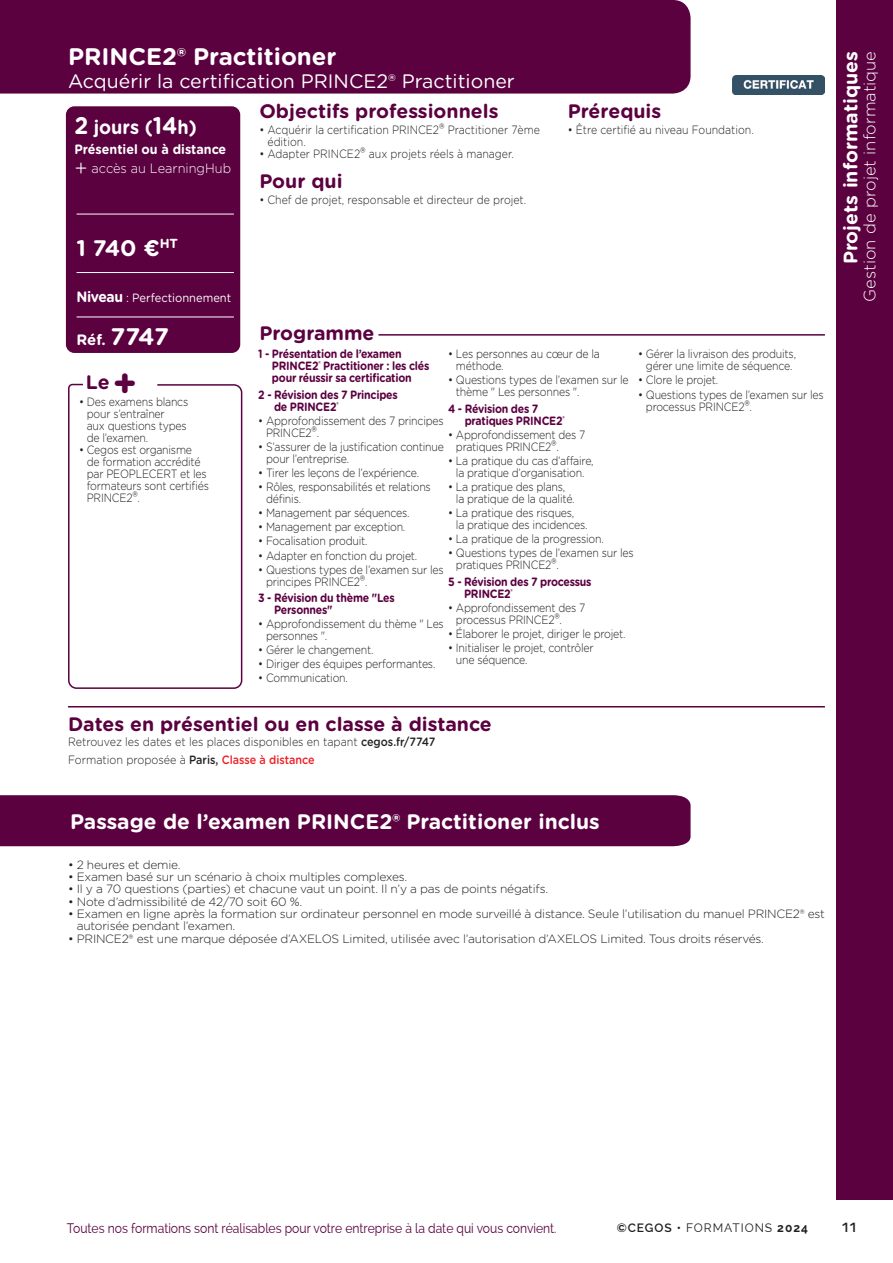
<style>
.page{position:relative;width:893px;height:1263px;background:#fff}
.page>*{position:absolute;margin:0;border:0;box-sizing:border-box;transform-origin:0 0}
.t1{font:700 24px "Gotham Rounded";color:#fff}
.t2{font:700 22.5px "Gotham Rounded";color:#fff}
.t3{font:700 21px "Gotham Rounded";color:#fff}
.t4{font:700 19.5px "Gotham Rounded";color:#5b0140}
.t5{font:19.5px "Gotham Rounded";color:#fff}
.t6{font:700 19.5px "Gotham Rounded";color:#fff}
.t7{font:700 19.5px "Gotham Rounded";color:#fff;scale:.93 1}
.t8{font:300 16.5px "Gotham Rounded";color:#fff}
.t9{font:700 15px "Gotham Rounded";color:#fff}
.t10{font:13.5px "Raleway";color:#5b0140;scale:.9 1}
.t11{font:700 13.5px/19.5px "Gotham Rounded";color:#fff;scale:.93 1}
.t12{font:500 13.5px "Ryker";color:#231f20}
.t13{font:300 12px/12px "Gotham Rounded";letter-spacing:-.02em;color:#231f20;scale:.88 1}
.t14{font:300 12px/12px "Gotham Rounded";letter-spacing:-.02em;color:#231f20}
.t15{font:700 12px/12px "Gotham Rounded";letter-spacing:-.02em;color:#5b0140;scale:.88 1}
.t16{font:300 12px/12px "Gotham Rounded";color:#231f20;scale:.88 1}
.t17{font:300 12px/17.7px "Gotham Rounded";color:#231f20;scale:.9 1}
.t18{font:12px "Gotham Rounded";color:#fff;scale:.93 1}
.t19{font:12px "Raleway";letter-spacing:.08em;color:#231f20}
.s1{font-size:15px}
.s2{font-size:24px}
.s3{font-weight:300;font-size:22.5px}
.s4{font-weight:300}
.s5{font-weight:700;font-size:15px}
.s6{font-size:39px}
.s7{font-weight:500}
.s8{font-weight:500;color:#ee1d23}
.s9{font-weight:600}
.s10{font-weight:700}
</style>
<div class="page">
<div style="left:66px;top:106px;width:174px;height:247px;background:#5b0140;border-radius:9px"></div>
<hr style="left:77px;top:214px;width:157px;height:1px;background:#fff">
<hr style="left:77px;top:272px;width:157px;height:1px;background:#fff">
<hr style="left:77px;top:317px;width:157px;height:1px;background:#fff">
<div style="left:0;top:0;width:691px;height:94px;background:#5b0140"></div>
<hr style="left:378px;top:334px;width:447px;height:2px;background:#5b0140">
<svg style="left:68px;top:383px;width:175px;height:306px"></svg>
<img style="left:732px;top:75px;width:92px;height:19px">
<div style="left:836px;top:0;width:57px;height:1199px;background:#5b0140"></div>
<hr style="left:68px;top:706px;width:757px;height:1px;background:#5b0140">
<div style="left:0;top:795px;width:691px;height:51px;background:#5b0140"></div>
<h1 class="t1" style="left:68px;top:39px;width:270px">PRINCE2® Practitioner</h1>
<h3 class="t5" style="left:68px;top:68px;width:448px">Acquérir la certification PRINCE2® Practitioner</h3>
<h3 class="t4" style="left:568px;top:96px;width:95px">Prérequis</h3>
<h3 class="t4" style="left:259px;top:96px;width:241px">Objectifs professionnels</h3>
<p class="t16" style="left:267px;top:123px;width:311px;text-indent:-8px">• Acquérir la certification PRINCE2<span class="s1">®</span> Practitioner 7ème édition.</p>
<p class="t16" style="left:259px;top:147px;width:291px">• Adapter PRINCE2<span class="s1">®</span> aux projets réels à manager.</p>
<h3 class="t4" style="left:259px;top:167px;width:85px">Pour qui</h3>
<p class="t16" style="left:259px;top:193px;width:305px">• Chef de projet, responsable et directeur de projet.</p>
<h3 class="t7" style="left:74px;top:113px;width:133px"><span class="s2">2</span> jours (<span class="s2">14</span>h)</h3>
<p class="t16" style="left:568px;top:123px;width:213px">• Être certifié au niveau Foundation.</p>
<p class="t11" style="left:74px;top:138px;width:170px">Présentiel ou à distance <span class="s3">+</span> <span class="s4">accès au LearningHub</span></p>
<h2 class="t2" style="left:77px;top:231px;width:103px">1 740 €<sup>HT</sup></h2>
<p class="t18" style="left:77px;top:289px;width:168px"><span class="s5">Niveau</span> : Perfectionnement</p>
<p class="t9" style="left:77px;top:329px;width:94px">Réf. <span class="s2">7747</span></p>
<h3 class="t4" style="left:86px;top:368px;width:53px">Le<span class="s6">+</span></h3>
<p class="t13" style="left:87px;top:395px;width:117px;text-indent:-8px">• Des examens blancs pour s’entraîner<br>aux questions types de l’examen.</p>
<p class="t13" style="left:87px;top:443px;width:140px;text-indent:-8px">• Cegos est organisme<br>de formation accrédité par PEOPLECERT et les formateurs sont certifiés<br>PRINCE2<span class="s1">®</span>.</p>
<h3 class="t4" style="left:259px;top:319px;width:117px">Programme</h3>
<p class="t15" style="left:272px;top:348px;width:180px;text-indent:-14px">1 - Présentation de l’examen<br>PRINCE2<sup>®</sup> Practitioner : les clés pour réussir sa certification</p>
<p class="t15" style="left:274px;top:388px;width:142px;text-indent:-16px">2 - Révision des 7 Principes de PRINCE2<sup>®</sup></p>
<p class="t13" style="left:266px;top:414px;width:203px;text-indent:-8px">• Approfondissement des 7 principes<br>PRINCE2<span class="s1">®</span>.</p>
<p class="t13" style="left:266px;top:440px;width:204px;text-indent:-8px">• S’assurer de la justification continue pour l’entreprise.</p>
<p class="t13" style="left:258px;top:466px;width:184px">• Tirer les leçons de l’expérience.</p>
<p class="t13" style="left:266px;top:480px;width:189px;text-indent:-8px">• Rôles, responsabilités et relations définis.</p>
<p class="t13" style="left:258px;top:506px;width:173px">• Management par séquences.</p>
<p class="t13" style="left:258px;top:520px;width:169px">• Management par exception.</p>
<p class="t13" style="left:258px;top:535px;width:126px">• Focalisation produit.</p>
<p class="t13" style="left:258px;top:549px;width:182px">• Adapter en fonction du projet.</p>
<p class="t13" style="left:266px;top:563px;width:203px;text-indent:-8px">• Questions types de l’examen sur les principes PRINCE2<span class="s1">®</span>.</p>
<p class="t15" style="left:274px;top:591px;width:139px;text-indent:-16px">3 - Révision du thème "Les<br>Personnes"</p>
<p class="t13" style="left:266px;top:617px;width:204px;text-indent:-8px">• Approfondissement du thème " Les personnes ".</p>
<p class="t13" style="left:258px;top:643px;width:132px">• Gérer le changement.</p>
<p class="t13" style="left:258px;top:657px;width:203px">• Diriger des équipes performantes.</p>
<p class="t13" style="left:258px;top:672px;width:103px">• Communication.</p>
<p class="t13" style="left:456px;top:347px;width:165px;text-indent:-8px">• Les personnes au cœur de la méthode.</p>
<p class="t13" style="left:456px;top:374px;width:198px;text-indent:-8px">• Questions types de l’examen sur le thème " Les personnes ".</p>
<p class="t15" style="left:465px;top:402px;width:115px;text-indent:-16px">4 - Révision des 7 pratiques PRINCE2<sup>®</sup></p>
<p class="t13" style="left:456px;top:428px;width:148px;text-indent:-8px">• Approfondissement des 7 pratiques PRINCE2<span class="s1">®</span>.</p>
<p class="t13" style="left:448px;top:454px;width:167px;text-align:center">• La pratique du cas d’affaire, la pratique d’organisation.</p>
<p class="t13" style="left:456px;top:480px;width:136px;text-indent:-8px">• La pratique des plans, la pratique de la qualité.</p>
<p class="t13" style="left:456px;top:506px;width:151px;text-indent:-8px">• La pratique des risques,<br>la pratique des incidences.</p>
<p class="t13" style="left:448px;top:532px;width:178px">• La pratique de la progression.</p>
<p class="t13" style="left:456px;top:547px;width:203px;text-indent:-8px">• Questions types de l’examen sur les pratiques PRINCE2<span class="s1">®</span>.</p>
<p class="t15" style="left:464px;top:575px;width:146px;text-indent:-16px">5 - Révision des 7 processus<br>PRINCE2<sup>®</sup></p>
<p class="t13" style="left:456px;top:601px;width:148px;text-indent:-8px">• Approfondissement des 7 processus PRINCE2<span class="s1">®</span>.</p>
<p class="t13" style="left:448px;top:627px;width:203px">• Élaborer le projet, diriger le projet.</p>
<p class="t13" style="left:456px;top:641px;width:158px;text-indent:-8px">• Initialiser le projet, contrôler une séquence.</p>
<p class="t13" style="left:638px;top:347px;width:181px;text-align:center">• Gérer la livraison des produits, gérer une limite de séquence.</p>
<p class="t13" style="left:638px;top:374px;width:93px">• Clore le projet.</p>
<p class="t13" style="left:646px;top:388px;width:203px;text-indent:-8px">• Questions types de l’examen sur les processus PRINCE2<span class="s1">®</span>.</p>
<h3 class="t4" style="left:68px;top:710px;width:425px">Dates en présentiel ou en classe à distance</h3>
<p class="t17" style="left:68px;top:732px;width:410px">Retrouvez les dates et les places disponibles en tapant <span class="s7">cegos.fr/7747<br></span>Formation proposée à <span class="s7">Paris,</span> <span class="s8">Classe à distance</span></p>
<h3 class="t6" style="left:836px;top:264px;width:215px;rotate:-90deg">Projets informatiques</h3>
<h3 class="t8" style="left:859px;top:301px;width:252px;rotate:-90deg">Gestion de projet informatique</h3>
<h3 class="t3" style="left:70px;top:806px;width:531px">Passage de l’examen PRINCE2® Practitioner inclus</h3>
<p class="t14" style="left:68px;top:858px;width:114px">• 2 heures et demie.</p>
<p class="t14" style="left:68px;top:870px;width:341px">• Examen basé sur un scénario à choix multiples complexes.</p>
<p class="t14" style="left:68px;top:883px;width:482px">• Il y a 70 questions (parties) et chacune vaut un point. Il n’y a pas de points négatifs.</p>
<p class="t14" style="left:68px;top:895px;width:236px">• Note d’admissibilité de 42/70 soit 60 %.</p>
<p class="t14" style="left:77px;top:907px;width:750px;text-indent:-9px">• Examen en ligne après la formation sur ordinateur personnel en mode surveillé à distance. Seule l’utilisation du manuel PRINCE2® est autorisée pendant l’examen.</p>
<p class="t14" style="left:68px;top:932px;width:697px">• PRINCE2® est une marque déposée d’AXELOS Limited, utilisée avec l’autorisation d’AXELOS Limited. Tous droits réservés.</p>
<p class="t10" style="left:67px;top:1221px;width:545px">Toutes nos formations sont réalisables pour votre entreprise à la date qui vous convient.</p>
<p class="t19" style="left:617px;top:1221px;width:193px"><span class="s9">©CEGOS •</span> FORMATIONS <span class="s10">2024</span></p>
<p class="t12" style="left:842px;top:1219px;width:17px">11</p>
</div>
